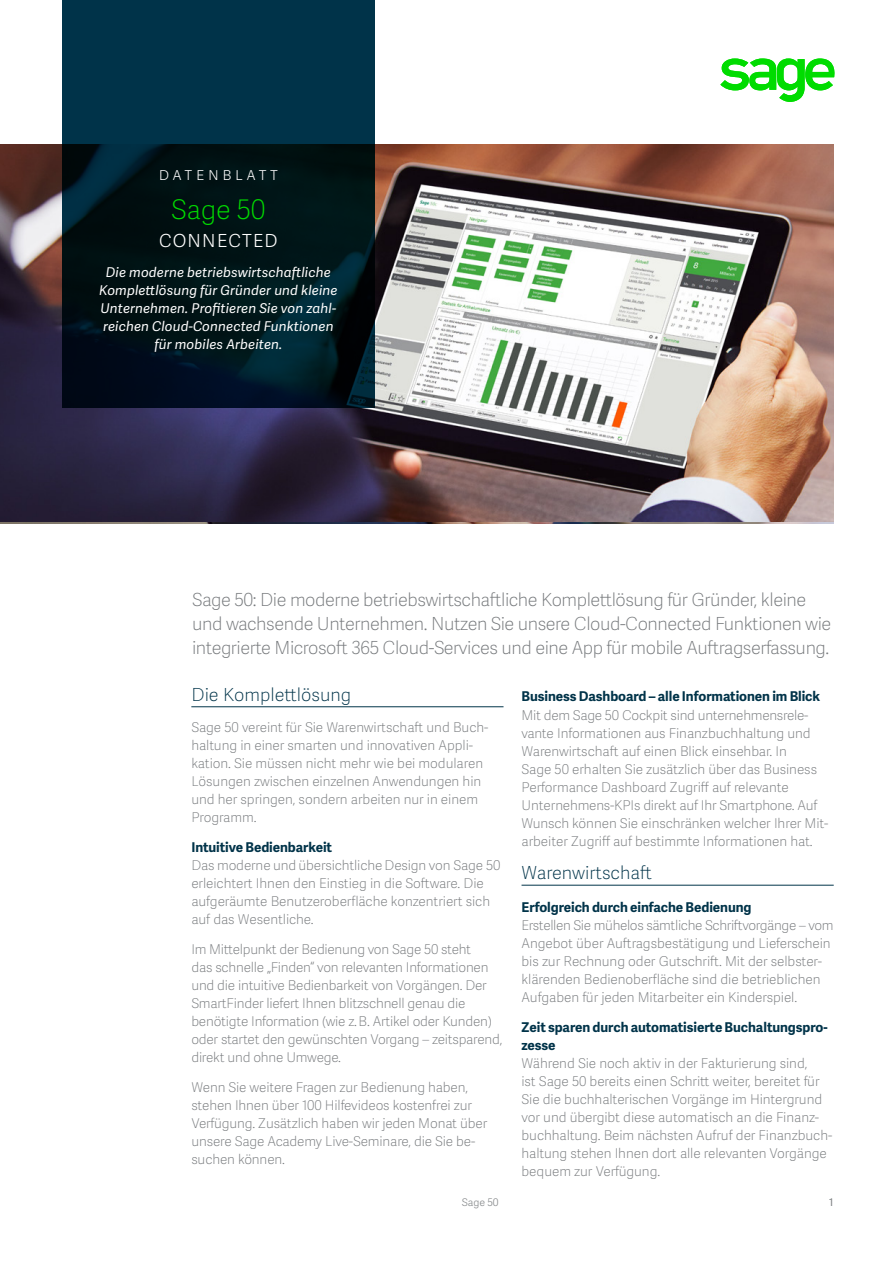
<style>
.page{position:relative;width:893px;height:1263px;background:#fff}
.page>*{position:absolute;margin:0;border:0;box-sizing:border-box;transform-origin:0 0}
.t1{font:27px "Adelle Sans SAGE Th";color:#00dc00}
.t2{font:18px/24px "Adelle Sans SAGE Th";letter-spacing:-.025em;color:#75787b}
.t3{font:18px "Adelle Sans SAGE Th";color:#003349}
.t4{font:18px "Adelle Sans SAGE Th";letter-spacing:.2em;color:#fff}
.t5{font:18px "Adelle Sans SAGE Lt";letter-spacing:.07em;color:#fff}
.t6{font:13.5px/18px "Adelle Sans SAGE Th";letter-spacing:-.01em;color:#75787b}
.t7{font:italic 13.5px/18px "Adelle Sans SAGE";letter-spacing:.01em;color:#fff;text-align:center}
.t8{font:700 13.5px/18px "Adelle Sans SAGE";letter-spacing:-.005em;color:#003349}
.t9{font:10.5px "Adelle Sans SAGE Lt";letter-spacing:-.005em;color:#888b8d}
</style>
<div class="page">
<img style="left:0;top:144px;width:833px;height:378px">
<svg style="left:62px;top:0;width:312px;height:407px;background:#001f2a"></svg>
<svg style="left:720px;top:58px;width:115px;height:44px"></svg>
<hr style="left:191px;top:707px;width:312px;height:1px;background:#003349">
<hr style="left:521px;top:885px;width:312px;height:1px;background:#003349">
<h2 class="t4" style="left:159px;top:161px;width:121px">Datenblatt</h2>
<h1 class="t1" style="left:171px;top:190px;width:96px">Sage 50</h1>
<h2 class="t5" style="left:159px;top:228px;width:120px">CONNECTED</h2>
<p class="t7" style="left:99px;top:263px;width:240px">Die moderne betriebswirtschaftliche Komplettlösung für Gründer und kleine Unternehmen. Profitieren Sie von zahl&shy;reichen Cloud-Connected Funktionen für mobiles Arbeiten.</p>
<p class="t2" style="left:192px;top:587px;width:640px">Sage 50: Die moderne betriebswirtschaftliche Komplettlösung für Gründer, kleine und wachsende Unternehmen. Nutzen Sie unsere Cloud-Connected Funktionen wie integrierte Microsoft 365 Cloud-Services und eine App für mobile Auftragserfassung.</p>
<h2 class="t3" style="left:191px;top:681px;width:161px">Die Komplettlösung</h2>
<p class="t6" style="left:191px;top:718px;width:298px">Sage 50 vereint für Sie Warenwirtschaft und Buch&shy;haltung in einer smarten und innovativen Appli&shy;kation. Sie müssen nicht mehr wie bei modularen Lösungen zwischen einzelnen Anwendungen hin und her springen, sondern arbeiten nur in einem Programm.</p>
<p class="t8" style="left:191px;top:838px;width:142px">Intuitive Bedienbarkeit</p>
<p class="t6" style="left:191px;top:856px;width:311px">Das moderne und übersichtliche Design von Sage 50 erleichtert Ihnen den Einstieg in die Software. Die aufgeräumte Benutzeroberfläche konzentriert sich auf das Wesentliche.</p>
<p class="t6" style="left:191px;top:940px;width:312px">Im Mittelpunkt der Bedienung von Sage 50 steht<br>das schnelle „Finden“ von relevanten Informationen und die intuitive Bedienbarkeit von Vorgängen. Der SmartFinder liefert Ihnen blitzschnell genau die benötigte Information (wie z. B. Artikel oder Kunden) oder startet den gewünschten Vorgang – zeitsparend, direkt und ohne Umwege.</p>
<p class="t6" style="left:191px;top:1078px;width:297px">Wenn Sie weitere Fragen zur Bedienung haben, stehen Ihnen über 100 Hilfevideos kostenfrei zur Verfügung. Zusätzlich haben wir jeden Monat über unsere Sage Academy Live-Seminare, die Sie be&shy;suchen können.</p>
<p class="t8" style="left:521px;top:686px;width:300px">Business Dashboard – alle Informationen im Blick</p>
<p class="t6" style="left:521px;top:706px;width:308px">Mit dem Sage 50 Cockpit sind unternehmensrele&shy;vante Informationen aus Finanzbuchhaltung und Warenwirtschaft auf einen Blick einsehbar. In<br>Sage 50 erhalten Sie zusätzlich über das Business Performance Dashboard Zugriff auf relevante Unternehmens-KPIs direkt auf Ihr Smartphone. Auf Wunsch können Sie einschränken welcher Ihrer Mit&shy;arbeiter Zugriff auf bestimmte Informationen hat.</p>
<h2 class="t3" style="left:521px;top:860px;width:132px">Warenwirtschaft</h2>
<p class="t8" style="left:521px;top:898px;width:231px">Erfolgreich durch einfache Bedienung</p>
<p class="t6" style="left:521px;top:916px;width:313px">Erstellen Sie mühelos sämtliche Schriftvorgänge – vom Angebot über Auftragsbestätigung und Lieferschein bis zur Rechnung oder Gutschrift. Mit der selbster&shy;klärenden Bedienoberfläche sind die betrieblichen Aufgaben für jeden Mitarbeiter ein Kinderspiel.</p>
<p class="t8" style="left:521px;top:1018px;width:307px">Zeit sparen durch automatisierte Buchaltungspro&shy;zesse</p>
<p class="t6" style="left:521px;top:1054px;width:312px">Während Sie noch aktiv in der Fakturierung sind,<br>ist Sage 50 bereits einen Schritt weiter, bereitet für Sie die buchhalterischen Vorgänge im Hintergrund vor und übergibt diese automatisch an die Finanz&shy;buchhaltung. Beim nächsten Aufruf der Finanzbuch&shy;haltung stehen Ihnen dort alle relevanten Vorgänge bequem zur Verfügung.</p>
<p class="t9" style="left:461px;top:1195px;width:39px">Sage 50</p>
<p class="t9" style="left:829px;top:1195px;width:6px">1</p>
</div>
